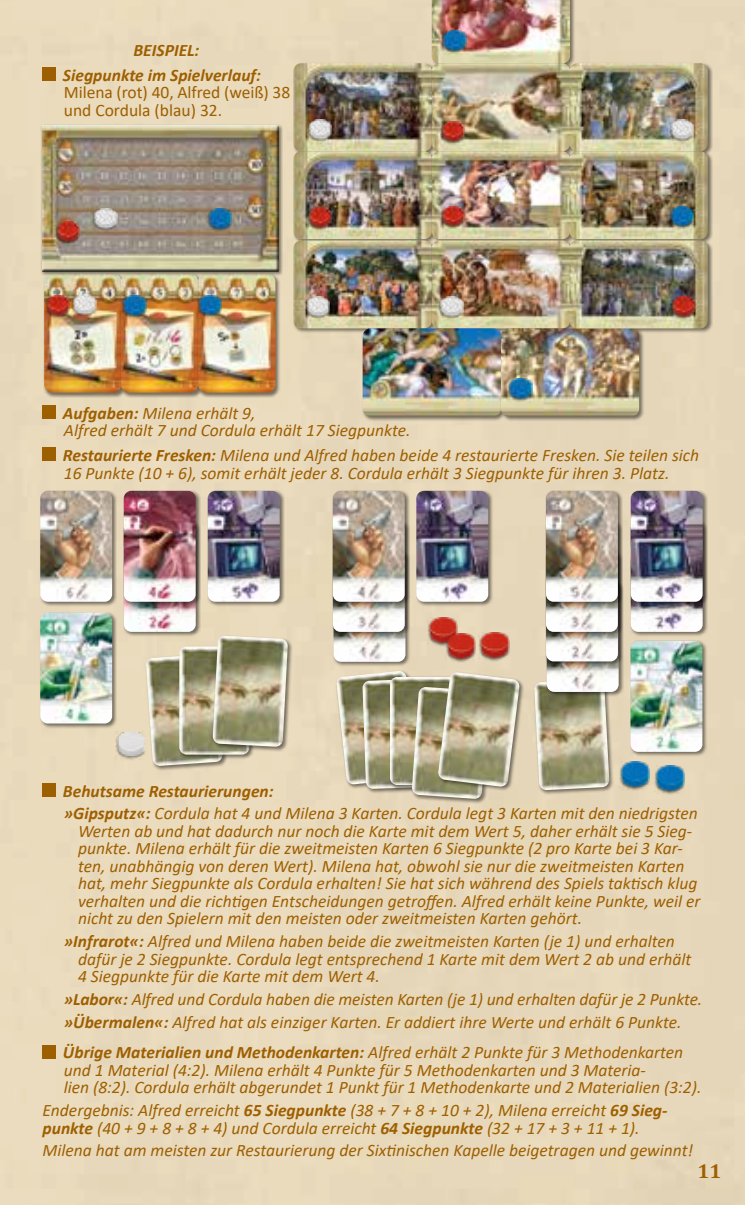
<style>
.page{position:relative;width:745px;height:1205px;background:#fff}
.page>*{position:absolute;margin:0;border:0;box-sizing:border-box;transform-origin:0 0}
.t1{font:700 20px "Cambria";color:#9e5f00}
.t2{font:italic 17.5px/17.5px "Calibri";color:#9e5f00}
.t3{font:17.5px/17.5px "Calibri";letter-spacing:-.005em;color:#9e5f00}
.t4{font:italic 700 17.5px/25px "Calibri";color:#9e5f00;text-align:center}
.s1{font-weight:700}
</style>
<div class="page">
<div style="left:0;top:0;width:744px;height:1205px;background:#e8d8bb"></div>
<div style="left:293px;top:0;width:419px;height:421px;background:#000;opacity:.5"></div>
<img style="left:431px;top:0;width:138px;height:328px">
<img style="left:569px;top:63px;width:138px;height:265px">
<img style="left:293px;top:63px;width:138px;height:265px">
<img style="left:362px;top:328px;width:276px;height:88px">
<img style="left:440px;top:121px;width:24px;height:24px">
<img style="left:440px;top:206px;width:24px;height:24px">
<img style="left:307px;top:208px;width:25px;height:24px">
<img style="left:670px;top:297px;width:24px;height:24px">
<img style="left:507px;top:379px;width:24px;height:24px">
<img style="left:668px;top:206px;width:25px;height:24px">
<img style="left:441px;top:30px;width:25px;height:24px">
<img style="left:668px;top:120px;width:25px;height:23px">
<img style="left:438px;top:297px;width:24px;height:24px">
<img style="left:305px;top:297px;width:24px;height:24px">
<img style="left:307px;top:120px;width:24px;height:23px">
<div style="left:43px;top:273px;width:84px;height:125px;background:#000;opacity:.5"></div>
<img style="left:44px;top:276px;width:76px;height:117px">
<div style="left:120px;top:273px;width:84px;height:125px;background:#000;opacity:.5"></div>
<div style="left:197px;top:273px;width:84px;height:125px;background:#000;opacity:.5"></div>
<div style="left:40px;top:124px;width:242px;height:152px;background:#000;opacity:.5"></div>
<div style="left:40px;top:124px;width:240px;height:149px;background:#000;opacity:.75"></div>
<img style="left:55px;top:221px;width:25px;height:24px">
<img style="left:45px;top:296px;width:24px;height:24px">
<img style="left:93px;top:208px;width:24px;height:24px">
<img style="left:72px;top:294px;width:24px;height:24px">
<img style="left:207px;top:208px;width:24px;height:24px">
<img style="left:122px;top:295px;width:24px;height:24px">
<img style="left:197px;top:295px;width:24px;height:24px">
<div style="left:43px;top:405px;width:13px;height:13px;background:#9e5f00"></div>
<div style="left:43px;top:448px;width:13px;height:13px;background:#9e5f00"></div>
<div style="left:43px;top:783px;width:13px;height:13px;background:#9e5f00"></div>
<div style="left:43px;top:1045px;width:13px;height:13px;background:#9e5f00"></div>
<div style="left:533px;top:678px;width:81px;height:117px;background:#000;opacity:.5"></div>
<img style="left:534px;top:679px;width:75px;height:111px">
<div style="left:333px;top:550px;width:77px;height:117px;background:#000;opacity:.5"></div>
<img style="left:333px;top:637px;width:72px;height:25px">
<div style="left:545px;top:580px;width:78px;height:117px;background:#000;opacity:.5"></div>
<img style="left:546px;top:667px;width:72px;height:25px">
<div style="left:332px;top:520px;width:77px;height:117px;background:#000;opacity:.5"></div>
<img style="left:332px;top:607px;width:72px;height:25px">
<div style="left:123px;top:520px;width:77px;height:117px;background:#000;opacity:.5"></div>
<img style="left:124px;top:607px;width:72px;height:25px">
<div style="left:545px;top:550px;width:77px;height:117px;background:#000;opacity:.5"></div>
<img style="left:545px;top:637px;width:72px;height:24px">
<div style="left:332px;top:490px;width:77px;height:117px;background:#000;opacity:.5"></div>
<img style="left:332px;top:491px;width:72px;height:111px">
<div style="left:123px;top:490px;width:77px;height:117px;background:#000;opacity:.5"></div>
<img style="left:124px;top:491px;width:71px;height:111px">
<div style="left:545px;top:520px;width:77px;height:117px;background:#000;opacity:.5"></div>
<img style="left:545px;top:607px;width:72px;height:25px">
<div style="left:629px;top:520px;width:78px;height:117px;background:#000;opacity:.5"></div>
<img style="left:630px;top:607px;width:72px;height:25px">
<div style="left:545px;top:490px;width:77px;height:117px;background:#000;opacity:.5"></div>
<img style="left:545px;top:491px;width:72px;height:111px">
<div style="left:629px;top:490px;width:78px;height:117px;background:#000;opacity:.5"></div>
<img style="left:630px;top:491px;width:72px;height:111px">
<div style="left:207px;top:490px;width:77px;height:117px;background:#000;opacity:.5"></div>
<img style="left:208px;top:491px;width:71px;height:111px">
<div style="left:415px;top:490px;width:78px;height:117px;background:#000;opacity:.5"></div>
<img style="left:416px;top:491px;width:72px;height:111px">
<div style="left:40px;top:490px;width:77px;height:117px;background:#000;opacity:.5"></div>
<img style="left:40px;top:491px;width:72px;height:111px">
<div style="left:335px;top:670px;width:86px;height:119px;background:#000;opacity:.5"></div>
<img style="left:336px;top:671px;width:80px;height:113px">
<div style="left:361px;top:678px;width:79px;height:116px;background:#000;opacity:.5"></div>
<img style="left:362px;top:679px;width:26px;height:110px">
<div style="left:388px;top:675px;width:77px;height:116px;background:#000;opacity:.5"></div>
<img style="left:389px;top:677px;width:47px;height:108px">
<div style="left:410px;top:686px;width:83px;height:118px;background:#000;opacity:.5"></div>
<img style="left:411px;top:687px;width:77px;height:112px">
<div style="left:145px;top:653px;width:83px;height:118px;background:#000;opacity:.5"></div>
<img style="left:146px;top:654px;width:77px;height:112px">
<div style="left:178px;top:645px;width:76px;height:115px;background:#000;opacity:.5"></div>
<img style="left:179px;top:646px;width:70px;height:108px">
<div style="left:212px;top:635px;width:81px;height:117px;background:#000;opacity:.5"></div>
<img style="left:212px;top:636px;width:76px;height:111px">
<img style="left:115px;top:731px;width:31px;height:30px">
<img style="left:654px;top:765px;width:30px;height:30px">
<img style="left:619px;top:761px;width:30px;height:30px">
<div style="left:40px;top:612px;width:77px;height:117px;background:#000;opacity:.5"></div>
<img style="left:40px;top:612px;width:72px;height:111px">
<div style="left:629px;top:640px;width:78px;height:117px;background:#000;opacity:.5"></div>
<img style="left:630px;top:641px;width:72px;height:111px">
<img style="left:427px;top:618px;width:30px;height:29px">
<img style="left:445px;top:634px;width:30px;height:29px">
<img style="left:478px;top:632px;width:31px;height:30px">
<div style="left:436px;top:671px;width:88px;height:120px;background:#000;opacity:.5"></div>
<img style="left:437px;top:672px;width:82px;height:115px">
<p class="t4" style="left:63px;top:37px;width:199px">BEISPIEL:<br>Siegpunkte im Spielverlauf:</p>
<p class="t3" style="left:64px;top:83px;width:228px">Milena (rot) 40, Alfred (weiß) 38 und Cordula (blau) 32.</p>
<p class="t2" style="left:63px;top:403px;width:349px"><span class="s1">Aufgaben:</span> Milena erhält 9,<br>Alfred erhält 7 und Cordula erhält 17 Siegpunkte.</p>
<p class="t2" style="left:63px;top:446px;width:637px"><span class="s1">Restaurierte Fresken:</span> Milena und Alfred haben beide 4 restaurierte Fresken. Sie teilen sich<br>16 Punkte (10 + 6), somit erhält jeder 8. Cordula erhält 3 Siegpunkte für ihren 3. Platz.</p>
<p class="t2" style="left:63px;top:778px;width:636px;line-height:22.8px"><span class="s1">Behutsame Restaurierungen:<br>»Gipsputz«:</span> Cordula hat 4 und Milena 3 Karten. Cordula legt 3 Karten mit den niedrigsten</p>
<p class="t2" style="left:78px;top:821px;width:623px">Werten ab und hat dadurch nur noch die Karte mit dem Wert 5, daher erhält sie 5 Sieg&shy;punkte. Milena erhält für die zweitmeisten Karten 6 Siegpunkte (2 pro Karte bei 3 Kar&shy;ten, unabhängig von deren Wert). Milena hat, obwohl sie nur die zweitmeisten Karten hat, mehr Siegpunkte als Cordula erhalten! Sie hat sich während des Spiels taktisch klug verhalten und die richtigen Entscheidungen getroffen. Alfred erhält keine Punkte, weil er nicht zu den Spielern mit den meisten oder zweitmeisten Karten gehört.</p>
<p class="t2" style="left:78px;top:932px;width:614px;text-indent:-14px"><span class="s1">»Infrarot«:</span> Alfred und Milena haben beide die zweitmeisten Karten (je 1) und erhalten dafür je 2 Siegpunkte. Cordula legt entsprechend 1 Karte mit dem Wert 2 ab und erhält<br>4 Siegpunkte für die Karte mit dem Wert 4.</p>
<p class="t2" style="left:64px;top:987px;width:639px;line-height:22.8px"><span class="s1">»Labor«:</span> Alfred und Cordula haben die meisten Karten (je 1) und erhalten dafür je 2 Punkte. <span class="s1">»Übermalen«:</span> Alfred hat als einziger Karten. Er addiert ihre Werte und erhält 6 Punkte.</p>
<p class="t2" style="left:63px;top:1043px;width:639px"><span class="s1">Übrige Materialien und Methodenkarten:</span> Alfred erhält 2 Punkte für 3 Methodenkarten und 1 Material (4:2). Milena erhält 4 Punkte für 5 Methodenkarten und 3 Materia-<br>lien (8:2). Cordula erhält abgerundet 1 Punkt für 1 Methodenkarte und 2 Materialien (3:2).</p>
<p class="t2" style="left:43px;top:1100px;width:626px">Endergebnis: Alfred erreicht <span class="s1">65 Siegpunkte</span> (38 + 7 + 8 + 10 + 2), Milena erreicht <span class="s1">69 Sieg&shy;punkte</span> (40 + 9 + 8 + 8 + 4) und Cordula erreicht <span class="s1">64 Siegpunkte</span> (32 + 17 + 3 + 11 + 1).</p>
<p class="t2" style="left:43px;top:1141px;width:651px">Milena hat am meisten zur Restaurierung der Sixtinischen Kapelle beigetragen und gewinnt!</p>
<p class="t1" style="left:697px;top:1157px;width:25px">11</p>
</div>
